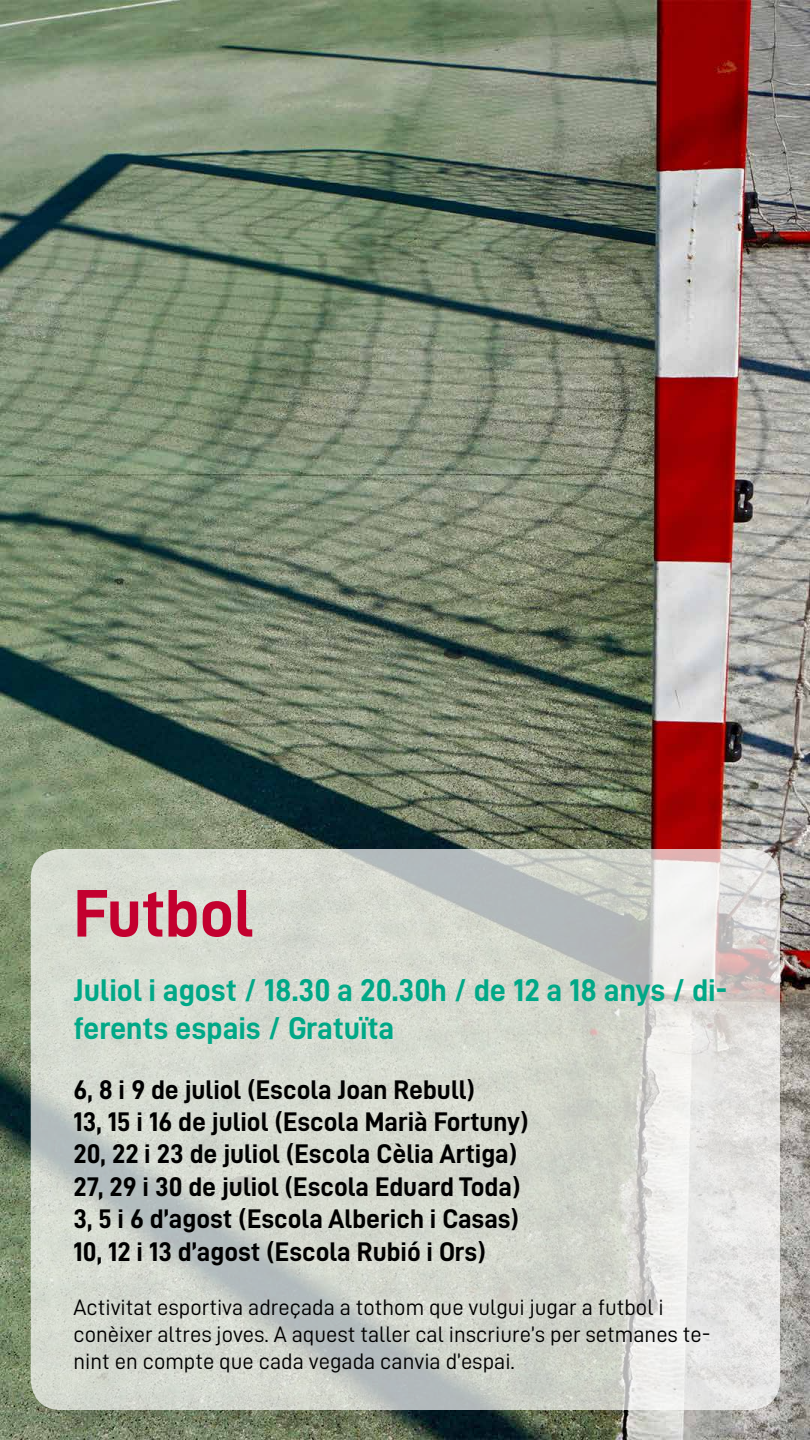
<style>
.page{position:relative;width:810px;height:1440px;background:#fff}
.page>*{position:absolute;margin:0;border:0;box-sizing:border-box;transform-origin:0 0}
.t1{font:67.5px "D DIN Bold";letter-spacing:-.005em;color:#c3002f}
.t2{font:31.5px/37.8px "D DIN Bold";color:#00a887}
.t3{font:27px/32.4px "D DIN Bold";color:#000}
.t4{font:22.5px/27px "D DIN";color:#000}
</style>
<div class="page">
<img style="left:0;top:0;width:810px;height:1440px">
<svg style="left:31px;top:849px;width:749px;height:561px;background:#d4d7d0"></svg>
<h1 class="t1" style="left:74px;top:876px;width:181px">Futbol</h1>
<p class="t2" style="left:74px;top:971px;width:655px">Juliol i agost / 18.30 a 20.30h / de 12 a 18 anys / di&shy;ferents espais / Gratuïta</p>
<p class="t3" style="left:74px;top:1073px;width:457px">6, 8 i 9 de juliol (Escola Joan Rebull)<br>13, 15 i 16 de juliol (Escola Marià Fortuny)<br>20, 22 i 23 de juliol (Escola Cèlia Artiga)<br>27, 29 i 30 de juliol (Escola Eduard Toda)<br>3, 5 i 6 d’agost (Escola Alberich i Casas)<br>10, 12 i 13 d’agost (Escola Rubió i Ors)</p>
<p class="t4" style="left:74px;top:1293px;width:639px">Activitat esportiva adreçada a tothom que vulgui jugar a futbol i conèixer altres joves. A aquest taller cal inscriure’s per setmanes te&shy;nint en compte que cada vegada canvia d’espai.</p>
</div>
